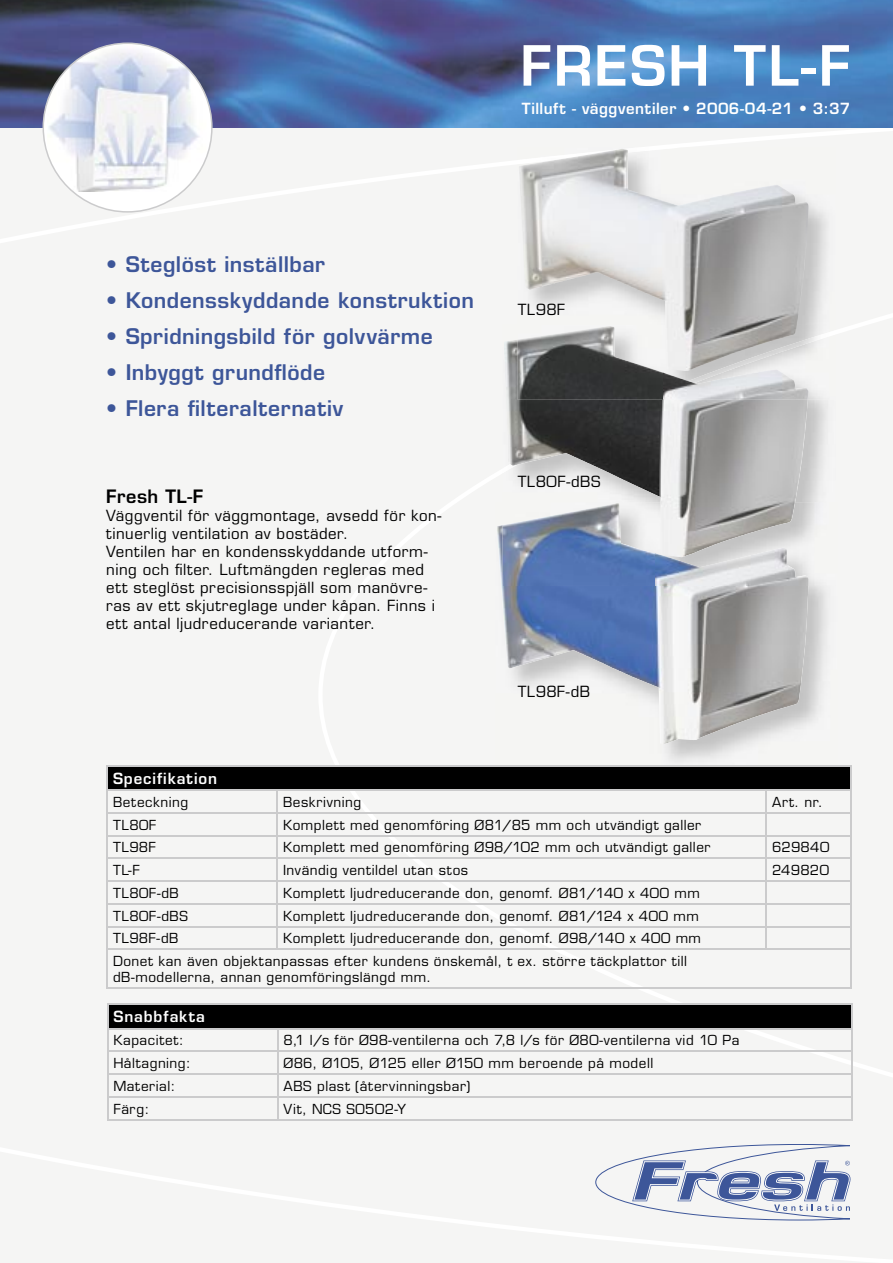
<style>
.page{position:relative;width:893px;height:1263px;background:#fff}
.page>*{position:absolute;margin:0;border:0;box-sizing:border-box;transform-origin:0 0}
.t1{font:600 54px "Eurostile";letter-spacing:.035em;color:#fff}
.t2{font:600 21px "Eurostile";letter-spacing:.025em;color:#3d5699}
.t3{font:600 18px "Eurostile";letter-spacing:.025em;color:#000}
.t4{font:15px/18px "Eurostile";letter-spacing:.035em;color:#000}
.t5{font:600 15px "Eurostile";letter-spacing:.03em;color:#fff}
.t6{font:600 15px "Eurostile";letter-spacing:.05em;color:#fff}
.t7{font:13.5px/22.8px "Eurostile";letter-spacing:.035em;color:#000}
</style>
<div class="page">
<div style="left:0;top:128px;width:893px;height:1135px;background:#f5f5f4"></div>
<img style="left:0;top:0;width:893px;height:128px">
<svg style="left:595px;top:1144px;width:255px;height:77px"></svg>
<svg style="left:43px;top:43px;width:170px;height:170px"></svg>
<img style="left:495px;top:502px;width:342px;height:263px">
<img style="left:496px;top:525px;width:312px;height:219px">
<img style="left:503px;top:325px;width:333px;height:261px">
<img style="left:503px;top:503px;width:152px;height:83px">
<img style="left:655px;top:557px;width:153px;height:29px">
<img style="left:504px;top:339px;width:304px;height:218px">
<img style="left:518px;top:148px;width:318px;height:177px">
<img style="left:518px;top:325px;width:318px;height:75px">
<img style="left:808px;top:330px;width:28px;height:53px">
<img style="left:518px;top:326px;width:145px;height:74px">
<img style="left:663px;top:371px;width:145px;height:29px">
<img style="left:519px;top:149px;width:289px;height:222px">
<div style="left:107px;top:766px;width:744px;height:24px;background:#000"></div>
<hr style="left:106px;top:765px;width:171px;height:2px;background:#cbcbcc">
<hr style="left:106px;top:767px;width:2px;height:22px;background:#cbcbcc">
<hr style="left:277px;top:765px;width:489px;height:2px;background:#cbcbcc">
<hr style="left:766px;top:765px;width:86px;height:2px;background:#cbcbcc">
<hr style="left:850px;top:767px;width:2px;height:22px;background:#cbcbcc">
<hr style="left:106px;top:789px;width:171px;height:2px;background:#cbcbcc">
<hr style="left:106px;top:791px;width:2px;height:21px;background:#cbcbcc">
<hr style="left:277px;top:789px;width:489px;height:2px;background:#cbcbcc">
<hr style="left:276px;top:791px;width:2px;height:21px;background:#cbcbcc">
<hr style="left:766px;top:789px;width:86px;height:2px;background:#cbcbcc">
<hr style="left:765px;top:791px;width:2px;height:21px;background:#cbcbcc">
<hr style="left:850px;top:791px;width:2px;height:21px;background:#cbcbcc">
<hr style="left:106px;top:812px;width:171px;height:2px;background:#cbcbcc">
<hr style="left:106px;top:814px;width:2px;height:21px;background:#cbcbcc">
<hr style="left:277px;top:812px;width:489px;height:2px;background:#cbcbcc">
<hr style="left:276px;top:814px;width:2px;height:21px;background:#cbcbcc">
<hr style="left:766px;top:812px;width:86px;height:2px;background:#cbcbcc">
<hr style="left:765px;top:814px;width:2px;height:21px;background:#cbcbcc">
<hr style="left:850px;top:814px;width:2px;height:21px;background:#cbcbcc">
<hr style="left:106px;top:835px;width:171px;height:1px;background:#cbcbcc">
<hr style="left:106px;top:836px;width:2px;height:22px;background:#cbcbcc">
<hr style="left:277px;top:835px;width:489px;height:1px;background:#cbcbcc">
<hr style="left:276px;top:836px;width:2px;height:22px;background:#cbcbcc">
<hr style="left:766px;top:835px;width:86px;height:1px;background:#cbcbcc">
<hr style="left:765px;top:836px;width:2px;height:22px;background:#cbcbcc">
<hr style="left:850px;top:836px;width:2px;height:22px;background:#cbcbcc">
<hr style="left:106px;top:858px;width:171px;height:1px;background:#cbcbcc">
<hr style="left:106px;top:859px;width:2px;height:21px;background:#cbcbcc">
<hr style="left:277px;top:858px;width:489px;height:1px;background:#cbcbcc">
<hr style="left:276px;top:859px;width:2px;height:21px;background:#cbcbcc">
<hr style="left:766px;top:858px;width:86px;height:1px;background:#cbcbcc">
<hr style="left:765px;top:859px;width:2px;height:21px;background:#cbcbcc">
<hr style="left:850px;top:859px;width:2px;height:21px;background:#cbcbcc">
<hr style="left:106px;top:880px;width:171px;height:2px;background:#cbcbcc">
<hr style="left:106px;top:882px;width:2px;height:21px;background:#cbcbcc">
<hr style="left:277px;top:880px;width:489px;height:2px;background:#cbcbcc">
<hr style="left:276px;top:882px;width:2px;height:21px;background:#cbcbcc">
<hr style="left:766px;top:880px;width:86px;height:2px;background:#cbcbcc">
<hr style="left:765px;top:882px;width:2px;height:21px;background:#cbcbcc">
<hr style="left:850px;top:882px;width:2px;height:21px;background:#cbcbcc">
<hr style="left:106px;top:903px;width:171px;height:1px;background:#cbcbcc">
<hr style="left:106px;top:904px;width:2px;height:22px;background:#cbcbcc">
<hr style="left:277px;top:903px;width:489px;height:1px;background:#cbcbcc">
<hr style="left:276px;top:904px;width:2px;height:22px;background:#cbcbcc">
<hr style="left:766px;top:903px;width:86px;height:1px;background:#cbcbcc">
<hr style="left:765px;top:904px;width:2px;height:22px;background:#cbcbcc">
<hr style="left:850px;top:904px;width:2px;height:22px;background:#cbcbcc">
<hr style="left:106px;top:926px;width:171px;height:1px;background:#cbcbcc">
<hr style="left:106px;top:927px;width:2px;height:21px;background:#cbcbcc">
<hr style="left:277px;top:926px;width:489px;height:1px;background:#cbcbcc">
<hr style="left:276px;top:927px;width:2px;height:21px;background:#cbcbcc">
<hr style="left:766px;top:926px;width:86px;height:1px;background:#cbcbcc">
<hr style="left:765px;top:927px;width:2px;height:21px;background:#cbcbcc">
<hr style="left:850px;top:927px;width:2px;height:21px;background:#cbcbcc">
<hr style="left:106px;top:948px;width:171px;height:2px;background:#cbcbcc">
<hr style="left:106px;top:950px;width:2px;height:37px;background:#cbcbcc">
<hr style="left:277px;top:948px;width:489px;height:2px;background:#cbcbcc">
<hr style="left:766px;top:948px;width:86px;height:2px;background:#cbcbcc">
<hr style="left:850px;top:950px;width:2px;height:37px;background:#cbcbcc">
<hr style="left:106px;top:987px;width:171px;height:2px;background:#cbcbcc">
<hr style="left:277px;top:987px;width:489px;height:2px;background:#cbcbcc">
<hr style="left:766px;top:987px;width:86px;height:2px;background:#cbcbcc">
<div style="left:107px;top:1004px;width:745px;height:25px;background:#000"></div>
<hr style="left:107px;top:1003px;width:171px;height:2px;background:#cbcbcc">
<hr style="left:278px;top:1003px;width:574px;height:2px;background:#cbcbcc">
<hr style="left:107px;top:1028px;width:171px;height:1px;background:#cbcbcc">
<hr style="left:278px;top:1028px;width:574px;height:1px;background:#cbcbcc">
<hr style="left:107px;top:1051px;width:171px;height:1px;background:#cbcbcc">
<hr style="left:278px;top:1051px;width:574px;height:1px;background:#cbcbcc">
<hr style="left:107px;top:1073px;width:171px;height:2px;background:#cbcbcc">
<hr style="left:278px;top:1073px;width:574px;height:2px;background:#cbcbcc">
<hr style="left:107px;top:1096px;width:171px;height:1px;background:#cbcbcc">
<svg style="left:107px;top:1005px;width:1px;height:114px"></svg>
<hr style="left:278px;top:1096px;width:574px;height:1px;background:#cbcbcc">
<svg style="left:277px;top:1029px;width:1px;height:90px"></svg>
<svg style="left:851px;top:1005px;width:1px;height:114px"></svg>
<hr style="left:107px;top:1119px;width:171px;height:1px;background:#cbcbcc">
<hr style="left:278px;top:1119px;width:574px;height:1px;background:#cbcbcc">
<h1 class="t1" style="left:520px;top:32px;width:331px">FRESH TL-F</h1>
<p class="t5" style="left:522px;top:100px;width:330px">Tilluft - väggventiler • 2006-04-21 • 3:37</p>
<h2 class="t2" style="left:106px;top:251px;width:220px">• Steglöst inställbar</h2>
<h2 class="t2" style="left:106px;top:287px;width:369px">• Kondensskyddande konstruktion</h2>
<h2 class="t2" style="left:106px;top:323px;width:328px">• Spridningsbild för golvvärme</h2>
<h2 class="t2" style="left:106px;top:359px;width:220px">• Inbyggt grundflöde</h2>
<h2 class="t2" style="left:106px;top:395px;width:238px">• Flera filteralternativ</h2>
<h3 class="t3" style="left:106px;top:485px;width:99px">Fresh TL-F</h3>
<p class="t4" style="left:106px;top:507px;width:337px">Väggventil för väggmontage, avsedd för kon&shy;tinuerlig ventilation av bostäder.<br>Ventilen har en kondensskyddande utform&shy;ning och filter. Luftmängden regleras med ett steglöst precisionsspjäll som manövre&shy;ras av ett skjutreglage under kåpan. Finns i ett antal ljudreducerande varianter.</p>
<p class="t4" style="left:518px;top:300px;width:49px">TL98F</p>
<p class="t4" style="left:518px;top:473px;width:84px">TL80F-dBS</p>
<p class="t4" style="left:518px;top:682px;width:74px">TL98F-dB</p>
<p class="t6" style="left:113px;top:769px;width:105px">Specifikation</p>
<p class="t7" style="left:113px;top:791px;width:77px">Beteckning</p>
<p class="t7" style="left:283px;top:791px;width:80px">Beskrivning</p>
<p class="t7" style="left:772px;top:791px;width:52px">Art. nr.</p>
<p class="t7" style="left:113px;top:813px;width:45px">TL80F</p>
<p class="t7" style="left:283px;top:813px;width:420px">Komplett med genomföring Ø81/85 mm och utvändigt galler</p>
<p class="t7" style="left:113px;top:836px;width:44px">TL98F</p>
<p class="t7" style="left:283px;top:836px;width:429px">Komplett med genomföring Ø98/102 mm och utvändigt galler</p>
<p class="t7" style="left:772px;top:836px;width:59px">629840</p>
<p class="t7" style="left:113px;top:859px;width:28px">TL-F</p>
<p class="t7" style="left:283px;top:859px;width:187px">Invändig ventildel utan stos</p>
<p class="t7" style="left:772px;top:859px;width:58px">249820</p>
<p class="t7" style="left:113px;top:881px;width:67px">TL80F-dB</p>
<p class="t7" style="left:283px;top:881px;width:418px">Komplett ljudreducerande don, genomf. Ø81/140 x 400 mm</p>
<p class="t7" style="left:113px;top:904px;width:76px">TL80F-dBS</p>
<p class="t7" style="left:283px;top:904px;width:417px">Komplett ljudreducerande don, genomf. Ø81/124 x 400 mm</p>
<p class="t7" style="left:113px;top:927px;width:67px">TL98F-dB</p>
<p class="t7" style="left:113px;top:927px;width:589px;text-indent:170px">Komplett ljudreducerande don, genomf. Ø98/140 x 400 mm<br>Donet kan även objektanpassas efter kundens önskemål, t ex. större täckplattor till</p>
<p class="t7" style="left:113px;top:966px;width:319px">dB-modellerna, annan genomföringslängd mm.</p>
<p class="t6" style="left:113px;top:1007px;width:93px">Snabbfakta</p>
<p class="t7" style="left:113px;top:1029px;width:72px">Kapacitet:</p>
<p class="t7" style="left:284px;top:1029px;width:457px">8,1 l/s för Ø98-ventilerna och 7,8 l/s för Ø80-ventilerna vid 10 Pa</p>
<p class="t7" style="left:113px;top:1052px;width:79px">Håltagning:</p>
<p class="t7" style="left:284px;top:1052px;width:371px">Ø86, Ø105, Ø125 eller Ø150 mm beroende på modell</p>
<p class="t7" style="left:113px;top:1074px;width:64px">Material:</p>
<p class="t7" style="left:284px;top:1074px;width:188px">ABS plast (återvinningsbar)</p>
<p class="t7" style="left:113px;top:1097px;width:37px">Färg:</p>
<p class="t7" style="left:284px;top:1097px;width:124px">Vit, NCS S0502-Y</p>
</div>
